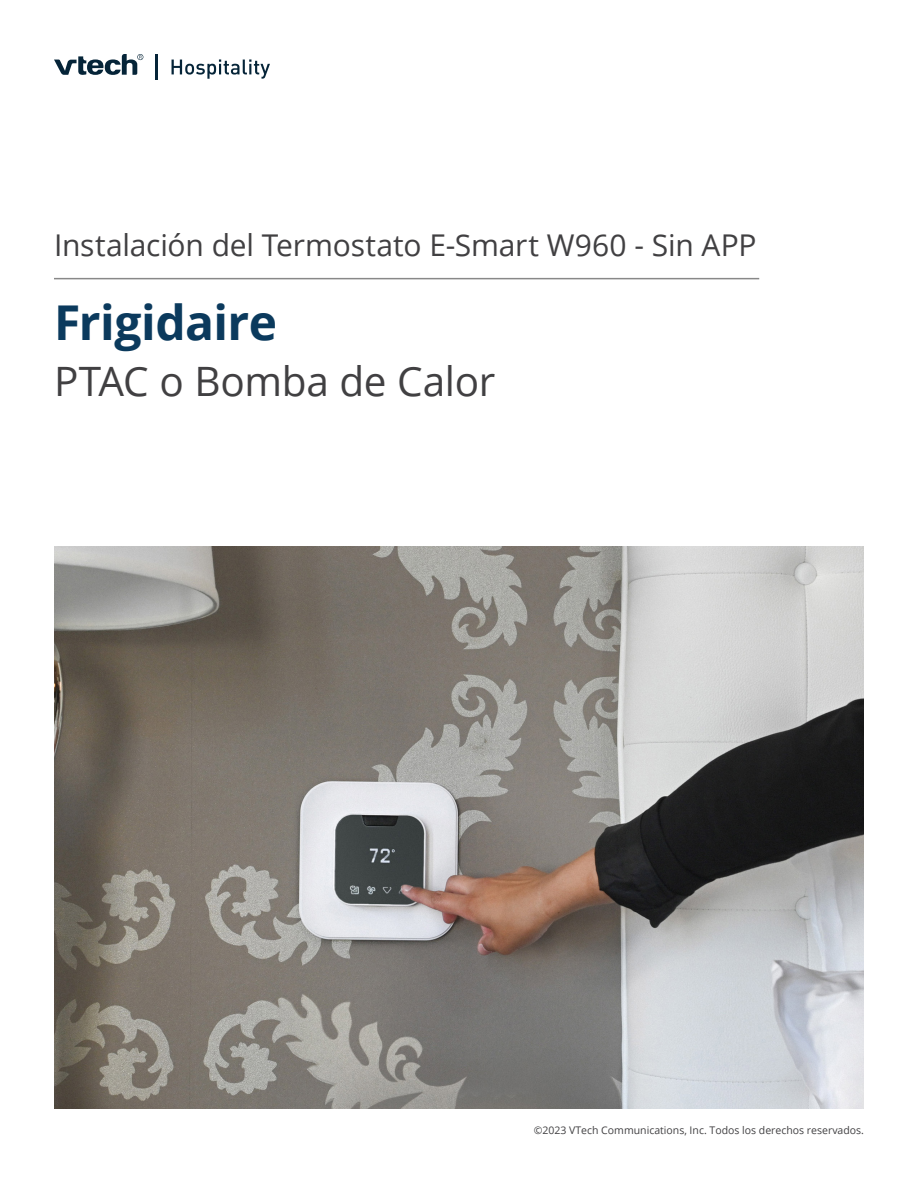
<style>
.page{position:relative;width:918px;height:1188px;background:#fff}
.page>*{position:absolute;margin:0;border:0;box-sizing:border-box;transform-origin:0 0}
.t1{font:700 48px "Open Sans";letter-spacing:-.01em;color:#0b3a5d}
.t2{font:40.5px "Open Sans";letter-spacing:-.01em;color:#414042}
.t3{font:30px "Open Sans";letter-spacing:-.005em;color:#414042}
.t4{font:10.5px "Open Sans";color:#414042}
</style>
<div class="page">
<svg style="left:54px;top:54px;width:89px;height:21px"></svg>
<svg style="left:172px;top:59px;width:98px;height:20px"></svg>
<hr style="left:155px;top:54px;width:3px;height:25px;background:#052438">
<img style="left:54px;top:547px;width:810px;height:561px">
<hr style="left:54px;top:278px;width:705px;height:1px;background:#888">
<p class="t3" style="left:54px;top:225px;width:704px">Instalación del Termostato E-Smart W960 - Sin APP</p>
<p class="t1" style="left:54px;top:289px;width:225px">Frigidaire</p>
<p class="t2" style="left:54px;top:353px;width:443px">PTAC o Bomba de Calor</p>
<p class="t4" style="left:534px;top:1123px;width:332px">©2023 VTech Communications, Inc. Todos los derechos reservados.</p>
</div>
